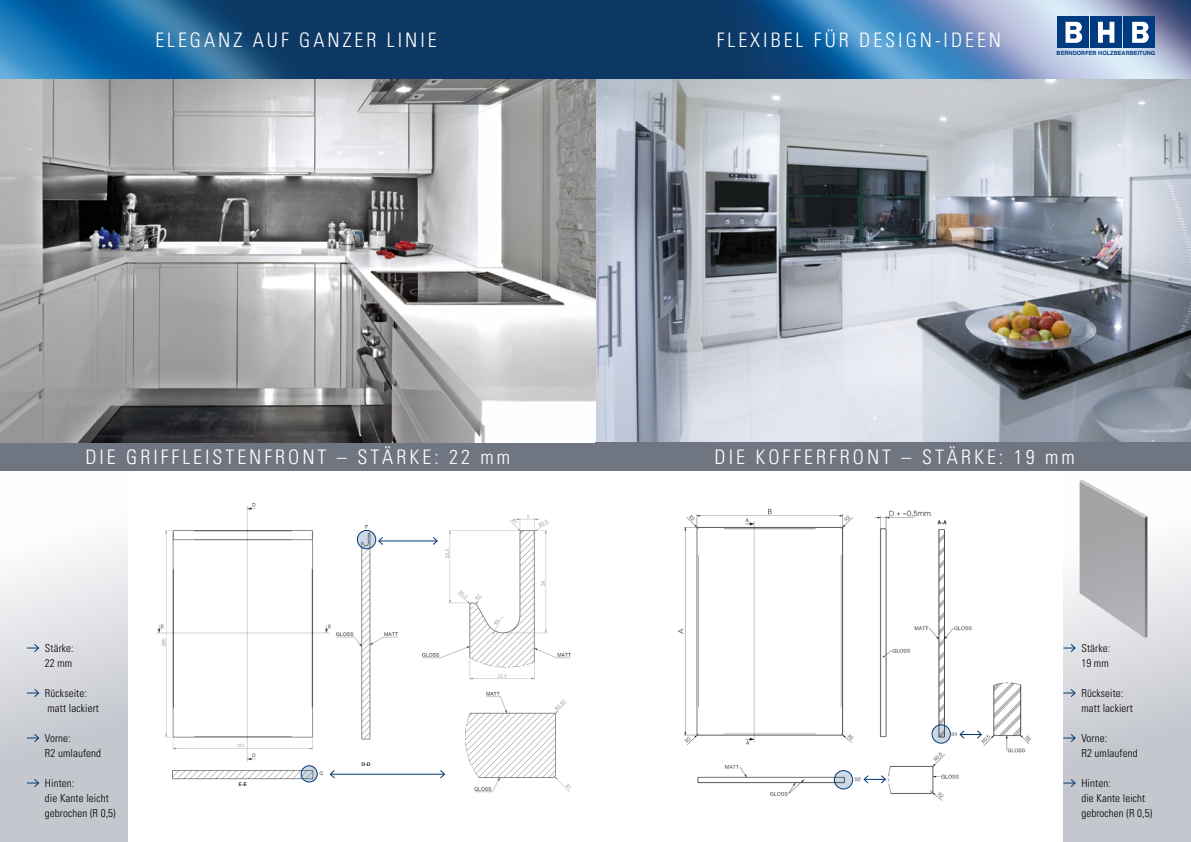
<style>
.page{position:relative;width:1191px;height:842px;background:#fff}
.page>*{position:absolute;margin:0;border:0;box-sizing:border-box;transform-origin:0 0}
.t1{font:300 condensed 20px "Univers";letter-spacing:.15em;color:#fff}
.t2{font:300 condensed 11px/15px "Univers";letter-spacing:.01em;color:#000}
.t3{font:700 5.7px "Helvetica";color:#003a80}
</style>
<div class="page">
<img style="left:156px;top:503px;width:175px;height:258px">
<img style="left:465px;top:692px;width:105px;height:101px">
<img style="left:423px;top:514px;width:147px;height:166px">
<img style="left:337px;top:525px;width:60px;height:241px">
<svg style="left:357px;top:530px;width:19px;height:19px"></svg>
<div style="left:357px;top:530px;width:19px;height:19px;border:1px solid #003a73;border-radius:50%"></div>
<hr style="left:330px;top:774px;width:114px;height:1px;background:#003a73">
<svg style="left:329px;top:770px;width:7px;height:9px"></svg>
<svg style="left:439px;top:770px;width:7px;height:9px"></svg>
<img style="left:173px;top:765px;width:149px;height:20px">
<svg style="left:301px;top:766px;width:16px;height:16px"></svg>
<div style="left:301px;top:765px;width:17px;height:17px;border:1px solid #003a73;border-radius:50%"></div>
<hr style="left:379px;top:540px;width:58px;height:1px;background:#003a73">
<svg style="left:377px;top:536px;width:7px;height:10px"></svg>
<svg style="left:432px;top:536px;width:6px;height:10px"></svg>
<div style="left:0;top:442px;width:595px;height:29px;background:#707681"></div>
<img style="left:0;top:0;width:1191px;height:79px">
<div style="left:1057px;top:17px;width:31px;height:31px;background:#003a80"></div>
<div style="left:1090px;top:17px;width:31px;height:31px;background:#003a80"></div>
<svg style="left:1098px;top:22px;width:16px;height:21px"></svg>
<svg style="left:1065px;top:22px;width:17px;height:21px"></svg>
<div style="left:1123px;top:17px;width:31px;height:31px;background:#003a80"></div>
<svg style="left:1132px;top:22px;width:16px;height:21px"></svg>
<div style="left:0;top:471px;width:128px;height:371px;background:linear-gradient(to bottom,#fff,#b8bbc4)"></div>
<svg style="left:1063px;top:479px;width:128px;height:363px"></svg>
<svg style="left:27px;top:643px;width:13px;height:10px"></svg>
<svg style="left:27px;top:688px;width:13px;height:10px"></svg>
<svg style="left:27px;top:733px;width:13px;height:10px"></svg>
<svg style="left:27px;top:778px;width:13px;height:10px"></svg>
<svg style="left:1063px;top:643px;width:13px;height:10px"></svg>
<svg style="left:1063px;top:688px;width:13px;height:10px"></svg>
<svg style="left:1063px;top:733px;width:13px;height:10px"></svg>
<svg style="left:1063px;top:778px;width:13px;height:10px"></svg>
<img style="left:678px;top:508px;width:176px;height:238px">
<img style="left:981px;top:682px;width:51px;height:71px">
<img style="left:697px;top:765px;width:164px;height:31px">
<svg style="left:834px;top:771px;width:18px;height:18px"></svg>
<div style="left:834px;top:770px;width:19px;height:19px;border:1px solid #003a73;border-radius:50%"></div>
<img style="left:888px;top:752px;width:71px;height:49px">
<svg style="left:863px;top:775px;width:23px;height:9px"></svg>
<img style="left:874px;top:510px;width:57px;height:228px">
<img style="left:914px;top:527px;width:58px;height:212px">
<img style="left:914px;top:517px;width:33px;height:10px">
<svg style="left:932px;top:725px;width:18px;height:18px"></svg>
<div style="left:931px;top:724px;width:19px;height:19px;border:1px solid #003a73;border-radius:50%"></div>
<svg style="left:958px;top:729px;width:24px;height:11px"></svg>
<svg style="left:595px;top:79px;width:596px;height:363px;background:#a3a8b1"></svg>
<svg style="left:0;top:79px;width:595px;height:363px;background:#a3a2a2"></svg>
<div style="left:595px;top:442px;width:596px;height:29px;background:#707681"></div>
<h1 class="t1" style="left:155px;top:28px;width:25px">Elega</h1>
<h1 class="t1" style="left:218px;top:28px;width:48px">nz auf</h1>
<h1 class="t1" style="left:299px;top:28px;width:130px">ganzer linie</h1>
<h1 class="t1" style="left:717px;top:28px;width:57px">fle xibel</h1>
<h1 class="t1" style="left:814px;top:28px;width:58px">für desig</h1>
<h1 class="t1" style="left:919px;top:28px;width:35px">n-idee</h1>
<h1 class="t1" style="left:989px;top:28px;width:14px">n</h1>
<p class="t3" style="left:1056px;top:48px;width:100px">BERNDORFER HOLZBEARBEITUNG</p>
<h1 class="t1" style="left:85px;top:445px;width:426px">DIE GRIFFLEISTENFRONT – STÄRKE: 22 mm</h1>
<p class="t2" style="left:45px;top:641px;width:30px">Stärke:<br>22 mm</p>
<p class="t2" style="left:45px;top:686px;width:55px">Rückseite: matt lackiert</p>
<p class="t2" style="left:45px;top:731px;width:58px">Vorne:<br>R2 umlaufend</p>
<p class="t2" style="left:45px;top:776px;width:72px">Hinten:<br>die Kante leicht gebrochen (R 0,5)</p>
<h1 class="t1" style="left:714px;top:445px;width:67px">Die Kofferfro</h1>
<h1 class="t1" style="left:867px;top:445px;width:209px">nt – STÄRKE: 19 mm</h1>
<p class="t2" style="left:1081px;top:641px;width:30px">Stärke:<br>19 mm</p>
<p class="t2" style="left:1081px;top:686px;width:53px">Rückseite: matt lackiert</p>
<p class="t2" style="left:1081px;top:731px;width:58px">Vorne:<br>R2 umlaufend</p>
<p class="t2" style="left:1081px;top:776px;width:72px">Hinten:<br>die Kante leicht gebrochen (R 0,5)</p>
</div>
